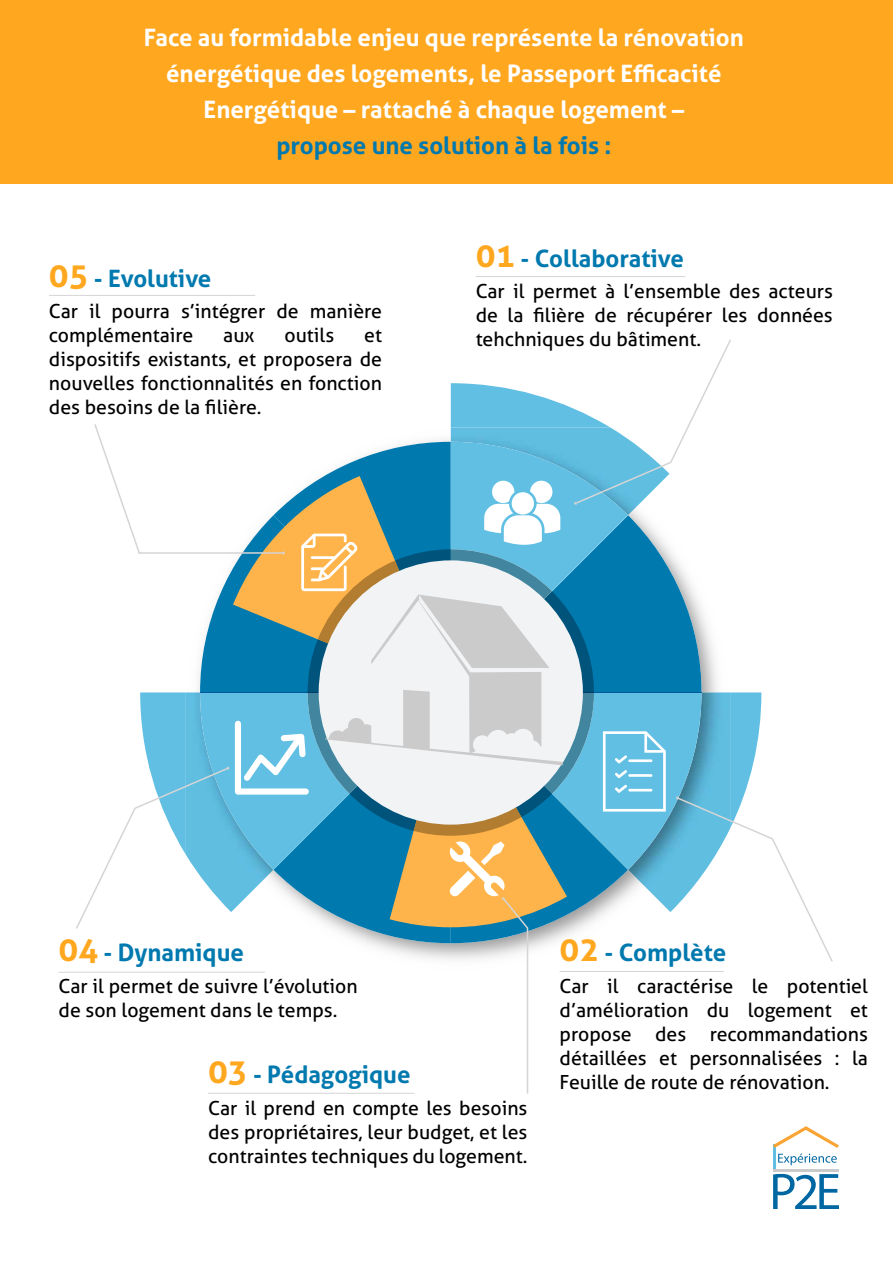
<style>
.page{position:relative;width:893px;height:1263px;background:#fff}
.page>*{position:absolute;margin:0;border:0;box-sizing:border-box;transform-origin:0 0}
.t1{font:700 33px "Aller";color:#ffa71e}
.t2{font:700 24px/36px "Aller";color:#fff;text-align:center}
.t3{font:700 24px "Aller";color:#0079af}
.t4{font:19.5px/24px "Aller";color:#000;text-align:justify}
.s1{font-size:33px;color:#ffa71e}
</style>
<div class="page">
<div style="left:0;top:0;width:893px;height:183px;background:#ffa71e"></div>
<hr style="left:476px;top:276px;width:209px;height:1px;background:#d5d5d5">
<hr style="left:560px;top:971px;width:164px;height:1px;background:#d5d5d5">
<hr style="left:208px;top:1093px;width:206px;height:1px;background:#d5d5d5">
<hr style="left:59px;top:972px;width:206px;height:1px;background:#d5d5d5">
<hr style="left:49px;top:295px;width:206px;height:1px;background:#d5d5d5">
<hr style="left:527px;top:928px;width:1px;height:166px;background:#d5d5d5">
<svg style="left:76px;top:340px;width:757px;height:623px"></svg>
<hr style="left:773px;top:1145px;width:3px;height:27px;background:#61bfe3">
<hr style="left:773px;top:1169px;width:66px;height:3px;background:#cacaca">
<svg style="left:773px;top:1174px;width:66px;height:35px"></svg>
<svg style="left:773px;top:1126px;width:66px;height:39px"></svg>
<p class="t2" style="left:144px;top:20px;width:602px">Face au formidable enjeu que représente la rénovation énergétique des logements, le Passeport Efficacité<br>Energétique – rattaché à chaque logement –</p>
<p class="t3" style="left:276px;top:131px;width:336px">propose une solution à la fois :</p>
<p class="t3" style="left:49px;top:263px;width:164px"><span class="s1">05</span> - Evolutive</p>
<p class="t4" style="left:49px;top:299px;width:335px">Car il pourra s’intégrer de manière complémentaire</p>
<p class="t4" style="left:223px;top:323px;width:33px">aux</p>
<p class="t4" style="left:284px;top:323px;width:51px">outils</p>
<p class="t4" style="left:49px;top:323px;width:335px;text-indent:315px">et dispositifs existants, et proposera de nouvelles fonctionnalités en fonction des besoins de la filière.</p>
<p class="t3" style="left:476px;top:243px;width:210px"><span class="s1">01</span> - Collaborative</p>
<p class="t4" style="left:476px;top:279px;width:359px">Car il permet à l’ensemble des acteurs de la filière de récupérer les données tehchniques du bâtiment.</p>
<p class="t3" style="left:59px;top:938px;width:187px"><span class="s1">04</span> - Dynamique</p>
<p class="t4" style="left:59px;top:974px;width:301px">Car il permet de suivre l’évolution de son logement dans le temps.</p>
<h1 class="t1" style="left:208px;top:1051px;width:41px">03</h1>
<p class="t3" style="left:253px;top:1060px;width:159px">- Pédagogique</p>
<p class="t4" style="left:208px;top:1096px;width:321px">Car il prend en compte les besoins des propriétaires, leur budget, et les contraintes techniques du logement.</p>
<p class="t3" style="left:560px;top:938px;width:168px"><span class="s1">02</span> - Complète</p>
<p class="t4" style="left:560px;top:974px;width:310px">Car il caractérise le potentiel d’amélioration du logement et propose des recommandations détaillées et personnalisées : la</p>
<p class="t4" style="left:560px;top:1070px;width:272px">Feuille de route de rénovation.</p>
</div>
